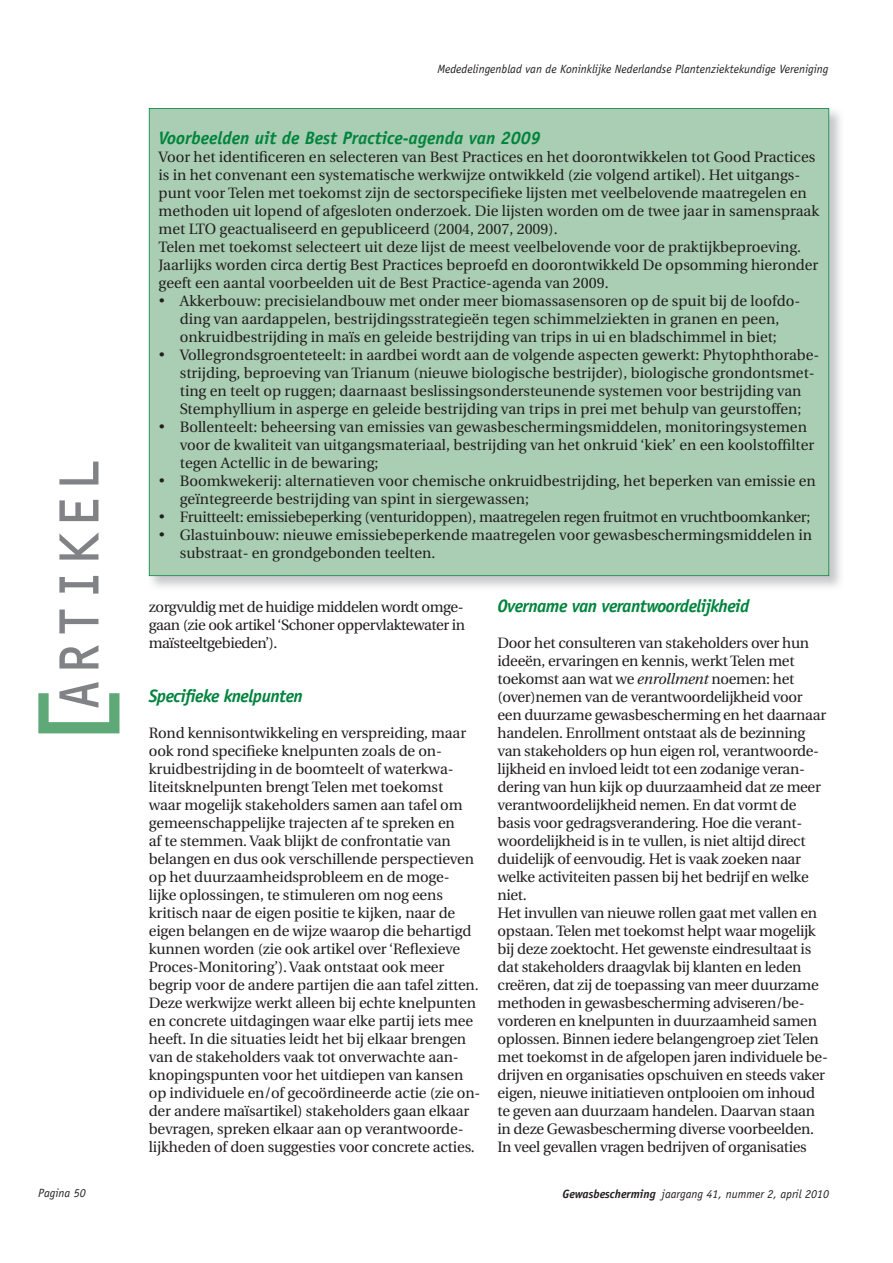
<style>
.page{position:relative;width:893px;height:1263px;background:#fff}
.page>*{position:absolute;margin:0;border:0;box-sizing:border-box;transform-origin:0 0}
.t1{font:109.5px "OCR C Regular";color:#5fa979}
.t2{font:57.6px "OCR C Regular";color:#808285;scale:.88 1}
.t3{font:italic 700 18px "Officina Sans";letter-spacing:-.03em;color:#00843d}
.t4{font:italic 700 18px "Officina Sans";color:#00843d}
.t5{font:15px/18px "Utopia";letter-spacing:-.01em;color:#231f20}
.t6{font:italic 12px "Officina Sans";color:#231f20}
.s1{font-style:italic}
.s2{font-weight:700}
</style>
<div class="page">
<img style="left:148px;top:108px;width:693px;height:479px">
<div style="left:149px;top:108px;width:680px;height:468px;background:#aaceb3"></div>
<h2 class="t2" style="left:52px;top:713px;width:294px;rotate:-90deg">ARTIKEL</h2>
<h1 class="t1" style="left:32px;top:753px;width:80px;rotate:-90deg">[</h1>
<p class="t6" style="left:437px;top:62px;width:392px">Mededelingenblad van de Koninklijke Nederlandse Plantenziektekundige Vereniging</p>
<p class="t4" style="left:159px;top:127px;width:384px">Voorbeelden uit de Best Practice-agenda van 2009</p>
<p class="t5" style="left:159px;top:148px;width:662px">Voor het identificeren en selecteren van Best Practices en het doorontwikkelen tot Good Practices is in het convenant een systematische werkwijze ontwikkeld (zie volgend artikel). Het uitgangs&shy;punt voor Telen met toekomst zijn de sectorspecifieke lijsten met veelbelovende maatregelen en methoden uit lopend of afgesloten onderzoek. Die lijsten worden om de twee jaar in samenspraak met LTO geactualiseerd en gepubliceerd (2004, 2007, 2009).<br>Telen met toekomst selecteert uit deze lijst de meest veelbelovende voor de praktijkbeproeving.<br>Jaarlijks worden circa dertig Best Practices beproefd en doorontwikkeld De opsomming hieronder geeft een aantal voorbeelden uit de Best Practice-agenda van 2009.</p>
<p class="t5" style="left:159px;top:292px;width:643px;text-align:center">• Akkerbouw: precisielandbouw met onder meer biomassasensoren op de spuit bij de loofdo&shy;ding van aardappelen, bestrijdingsstrategieën tegen schimmelziekten in granen en peen, onkruidbestrijding in maïs en geleide bestrijding van trips in ui en bladschimmel in biet;</p>
<p class="t5" style="left:180px;top:346px;width:641px;text-indent:-21px">• Vollegrondsgroenteteelt: in aardbei wordt aan de volgende aspecten gewerkt: Phytophthorabe&shy;strijding, beproeving van Trianum (nieuwe biologische bestrijder), biologische grondontsmet&shy;ting en teelt op ruggen; daarnaast beslissingsondersteunende systemen voor bestrijding van Stemphyllium in asperge en geleide bestrijding van trips in prei met behulp van geurstoffen;</p>
<p class="t5" style="left:180px;top:418px;width:636px;text-indent:-21px">• Bollenteelt: beheersing van emissies van gewasbeschermingsmiddelen, monitoringsystemen voor de kwaliteit van uitgangsmateriaal, bestrijding van het onkruid ‘kiek’ en een koolstoffilter tegen Actellic in de bewaring;</p>
<p class="t5" style="left:180px;top:472px;width:638px;text-indent:-21px">• Boomkwekerij: alternatieven voor chemische onkruidbestrijding, het beperken van emissie en geïntegreerde bestrijding van spint in siergewassen;</p>
<p class="t5" style="left:159px;top:508px;width:653px">• Fruitteelt: emissiebeperking (venturidoppen), maatregelen regen fruitmot en vruchtboomkanker;</p>
<p class="t5" style="left:180px;top:526px;width:634px;text-indent:-21px">• Glastuinbouw: nieuwe emissiebeperkende maatregelen voor gewasbeschermingsmiddelen in substraat- en grondgebonden teelten.</p>
<p class="t5" style="left:149px;top:598px;width:318px;text-align:justify">zorgvuldig met de huidige middelen wordt omge&shy;gaan (zie ook artikel ‘Schoner oppervlaktewater in maïsteeltgebieden’).</p>
<p class="t3" style="left:149px;top:685px;width:156px">Specifieke knelpunten</p>
<p class="t5" style="left:149px;top:724px;width:333px">Rond kennisontwikkeling en verspreiding, maar ook rond specifieke knelpunten zoals de on&shy;kruidbestrijding in de boomteelt of waterkwa&shy;liteitsknelpunten brengt Telen met toekomst<br>waar mogelijk stakeholders samen aan tafel om gemeenschappelijke trajecten af te spreken en<br>af te stemmen. Vaak blijkt de confrontatie van belangen en dus ook verschillende perspectieven op het duurzaamheidsprobleem en de moge&shy;lijke oplossingen, te stimuleren om nog eens kritisch naar de eigen positie te kijken, naar de eigen belangen en de wijze waarop die behartigd kunnen worden (zie ook artikel over ‘Reflexieve Proces-Monitoring’). Vaak ontstaat ook meer begrip voor de andere partijen die aan tafel zitten.<br>Deze werkwijze werkt alleen bij echte knelpunten en concrete uitdagingen waar elke partij iets mee heeft. In die situaties leidt het bij elkaar brengen van de stakeholders vaak tot onverwachte aan&shy;knopingspunten voor het uitdiepen van kansen op individuele en/of gecoördineerde actie (zie on&shy;der andere maïsartikel) stakeholders gaan elkaar bevragen, spreken elkaar aan op verantwoorde&shy;lijkheden of doen suggesties voor concrete acties.</p>
<p class="t3" style="left:497px;top:595px;width:253px">Overname van verantwoordelijkheid</p>
<p class="t5" style="left:497px;top:634px;width:332px">Door het consulteren van stakeholders over hun ideeën, ervaringen en kennis, werkt Telen met toekomst aan wat we <span class="s1">enrollment</span> noemen: het (over)nemen van de verantwoordelijkheid voor een duurzame gewasbescherming en het daarnaar handelen. Enrollment ontstaat als de bezinning van stakeholders op hun eigen rol, verantwoorde&shy;lijkheid en invloed leidt tot een zodanige veran&shy;dering van hun kijk op duurzaamheid dat ze meer verantwoordelijkheid nemen. En dat vormt de basis voor gedragsverandering. Hoe die verant&shy;woordelijkheid is in te vullen, is niet altijd direct duidelijk of eenvoudig. Het is vaak zoeken naar welke activiteiten passen bij het bedrijf en welke niet.<br>Het invullen van nieuwe rollen gaat met vallen en opstaan. Telen met toekomst helpt waar mogelijk bij deze zoektocht. Het gewenste eindresultaat is dat stakeholders draagvlak bij klanten en leden creëren, dat zij de toepassing van meer duurzame methoden in gewasbescherming adviseren/be&shy;vorderen en knelpunten in duurzaamheid samen oplossen. Binnen iedere belangengroep ziet Telen met toekomst in de afgelopen jaren individuele be&shy;drijven en organisaties opschuiven en steeds vaker eigen, nieuwe initiatieven ontplooien om inhoud te geven aan duurzaam handelen. Daarvan staan in deze Gewasbescherming diverse voorbeelden.<br>In veel gevallen vragen bedrijven of organisaties</p>
<p class="t6" style="left:38px;top:1186px;width:49px">Pagina 50</p>
<p class="t6" style="left:562px;top:1186px;width:268px"><span class="s2">Gewasbescherming</span> jaargang 41, nummer 2, april 2010</p>
</div>
